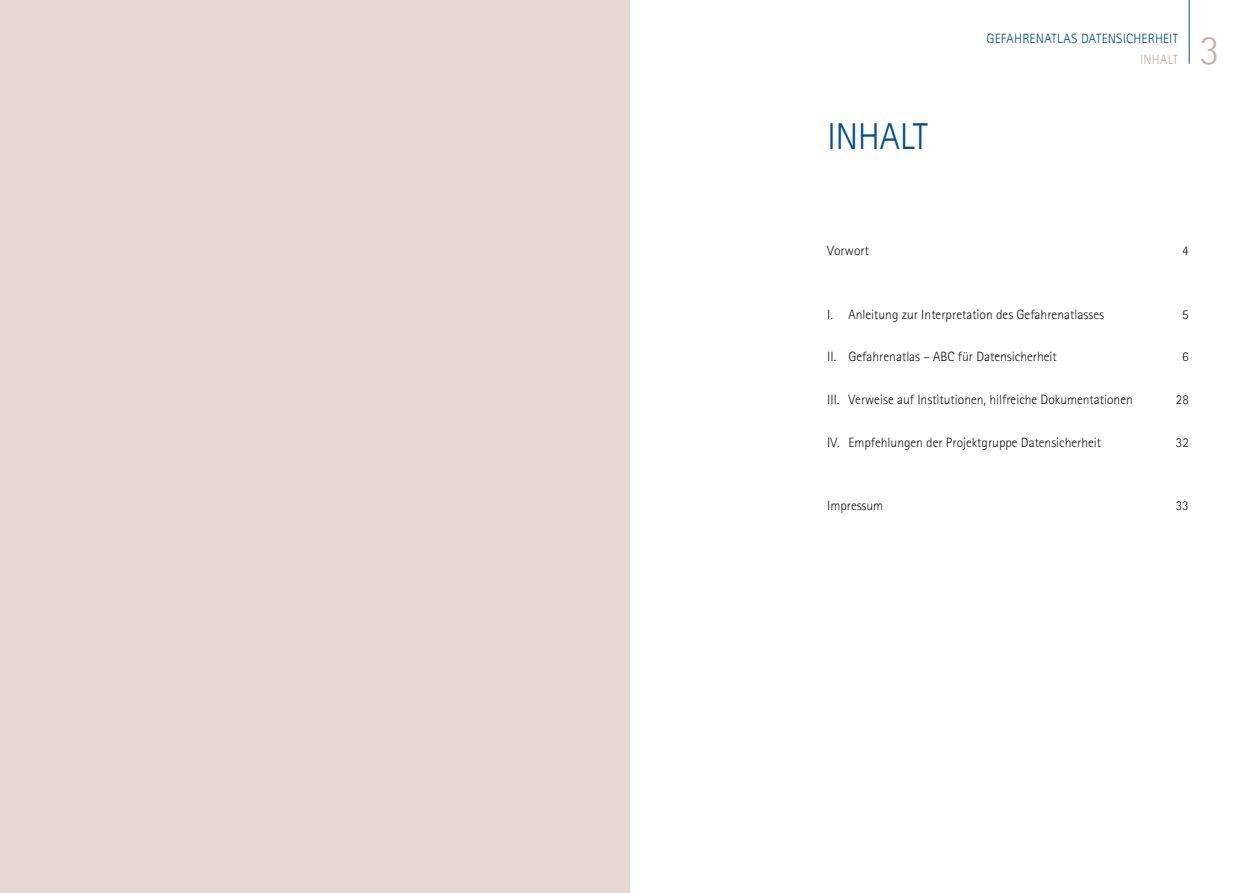
<style>
.page{position:relative;width:1259px;height:893px;background:#fff}
.page>*{position:absolute;margin:0;border:0;box-sizing:border-box;transform-origin:0 0}
.t1{font:300 42px "Agfa Rotis Sans Serif";color:#c8b2a7}
.t2{font:300 37.5px "Agfa Rotis Sans Serif";letter-spacing:-.02em;color:#00518f}
.t3{font:300 13.5px "Rotis Sans Serif Std";color:#131413}
.t4{font:300 13.5px "Agfa Rotis Sans Serif";letter-spacing:.01em;color:#00518f}
.t5{font:300 13.5px "Agfa Rotis Sans Serif";color:#c8b2a7}
</style>
<div class="page">
<hr style="left:1188px;top:0;width:1px;height:64px;background:#00518f">
<div style="left:0;top:0;width:629px;height:893px;background:#e5d8d2"></div>
<h2 class="t2" style="left:827px;top:114px;width:102px">INHALT</h2>
<p class="t4" style="left:986px;top:30px;width:193px">GEFAHRENATLAS DATENSICHERHEIT</p>
<p class="t5" style="left:1140px;top:51px;width:11px">Inhalt</p>
<h1 class="t1" style="left:1199px;top:25px;width:22px">3</h1>
<p class="t3" style="left:827px;top:243px;width:43px">Vorwort</p>
<p class="t3" style="left:1182px;top:243px;width:8px">4</p>
<p class="t3" style="left:827px;top:307px;width:278px">I. Anleitung zur Interpretation des Gefahrenatlasses</p>
<p class="t3" style="left:827px;top:349px;width:231px">II. Gefahrenatlas – ABC für Datensicherheit</p>
<p class="t3" style="left:827px;top:392px;width:307px">III. Verweise auf Institutionen, hilfreiche Dokumentationen</p>
<p class="t3" style="left:827px;top:434px;width:275px">IV. Empfehlungen der Projektgruppe Datensicherheit</p>
<p class="t3" style="left:1176px;top:434px;width:14px">32</p>
<p class="t3" style="left:1182px;top:307px;width:8px">5</p>
<p class="t3" style="left:1182px;top:349px;width:8px">6</p>
<p class="t3" style="left:1175px;top:392px;width:14px">28</p>
<p class="t3" style="left:827px;top:498px;width:57px">Impressum</p>
<p class="t3" style="left:1175px;top:498px;width:14px">33</p>
</div>
